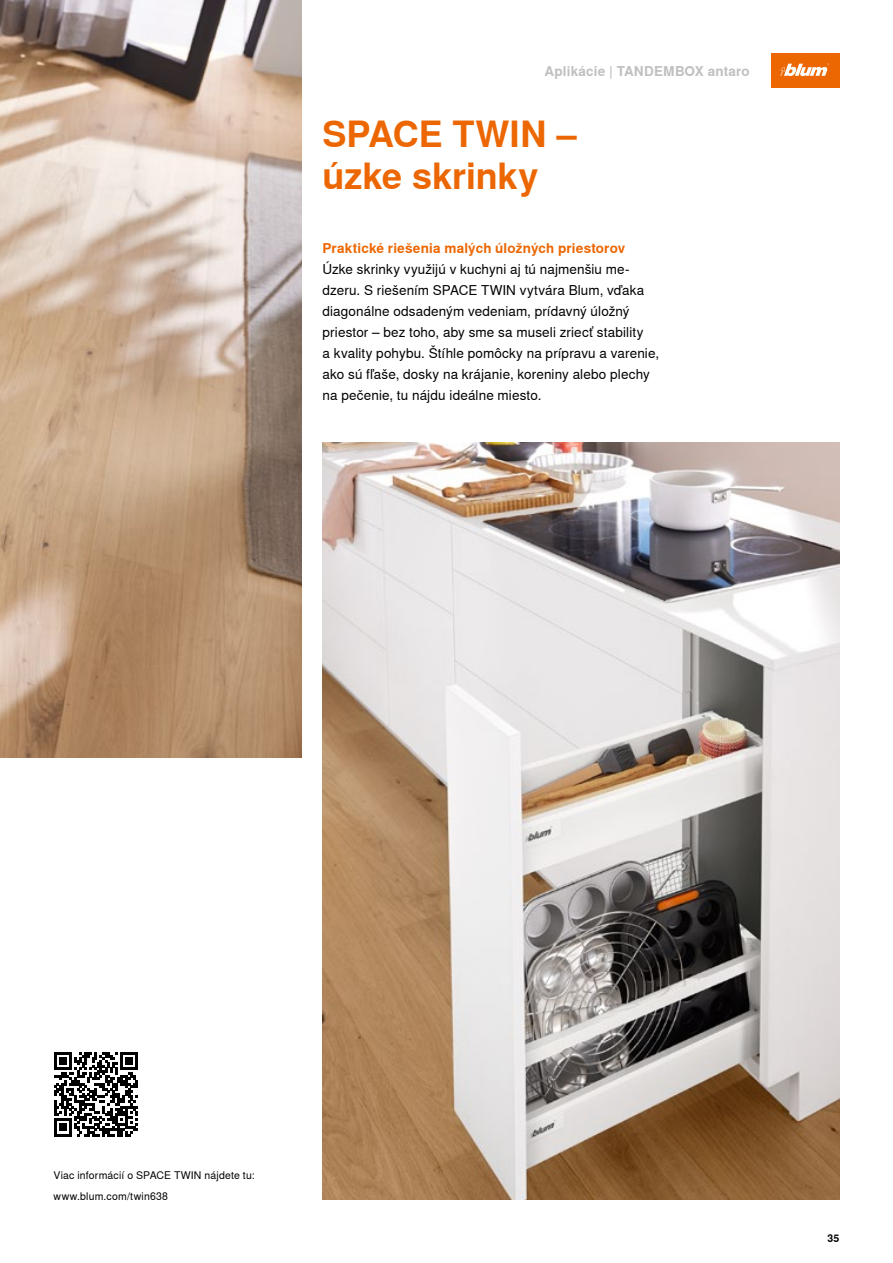
<style>
.page{position:relative;width:893px;height:1263px;background:#fff}
.page>*{position:absolute;margin:0;border:0;box-sizing:border-box;transform-origin:0 0}
._36_Head_A4_White_Bold{font:700 36px/42.2px "Nimbus Sans Global";letter-spacing:-.005em;color:#ec6602}
._09_Copy_White_Regular{font:13.5px/21px "Nimbus Sans Global";letter-spacing:.01em;color:#000}
._09_Copy_White_Regular-2{font:700 13.5px "Nimbus Sans Global";letter-spacing:.015em;color:#ec6602}
._09_Category_33K_Bold{font:700 13.5px "Nimbus Sans Global";letter-spacing:.015em;color:#c0c0c1}
._07_QR-Code_White_Regular{font:10.5px "Nimbus Sans Global";letter-spacing:.015em;color:#000}
.t1{font:700 10.5px "Nimbus Sans Global";color:#000}
</style>
<div class="page">
<div style="left:771px;top:54px;width:68px;height:34px;background:#ec6602"></div>
<svg style="left:780px;top:63px;width:49px;height:13px"></svg>
<img style="left:323px;top:442px;width:516px;height:758px">
<img style="left:0;top:0;width:301px;height:758px">
<svg style="left:54px;top:1136px;width:77px;height:1px"></svg>
<svg style="left:54px;top:1052px;width:84px;height:84px"></svg>
<p class="_09_Category_33K_Bold" style="left:545px;top:63px;width:207px">Aplikácie | TANDEMBOX antaro</p>
<p class="_36_Head_A4_White_Bold" style="left:323px;top:114px;width:256px">SPACE TWIN – úzke skrinky</p>
<p class="_09_Copy_White_Regular-2" style="left:323px;top:240px;width:304px">Praktické riešenia malých úložných priestorov</p>
<p class="_09_Copy_White_Regular" style="left:323px;top:258px;width:338px">Úzke skrinky využijú v kuchyni aj tú najmenšiu me&shy;dzeru. S riešením SPACE TWIN vytvára Blum, vďaka diagonálne odsadeným vedeniam, prídavný úložný priestor – bez toho, aby sme sa museli zriecť stability<br>a kvality pohybu. Štíhle pomôcky na prípravu a varenie, ako sú fľaše, dosky na krájanie, koreniny alebo plechy na pečenie, tu nájdu ideálne miesto.</p>
<p class="_07_QR-Code_White_Regular" style="left:54px;top:1169px;width:203px">Viac informácií o SPACE TWIN nájdete tu:</p>
<p class="_07_QR-Code_White_Regular" style="left:54px;top:1190px;width:116px">www.blum.com/twin638</p>
<p class="t1" style="left:827px;top:1232px;width:13px">35</p>
</div>
